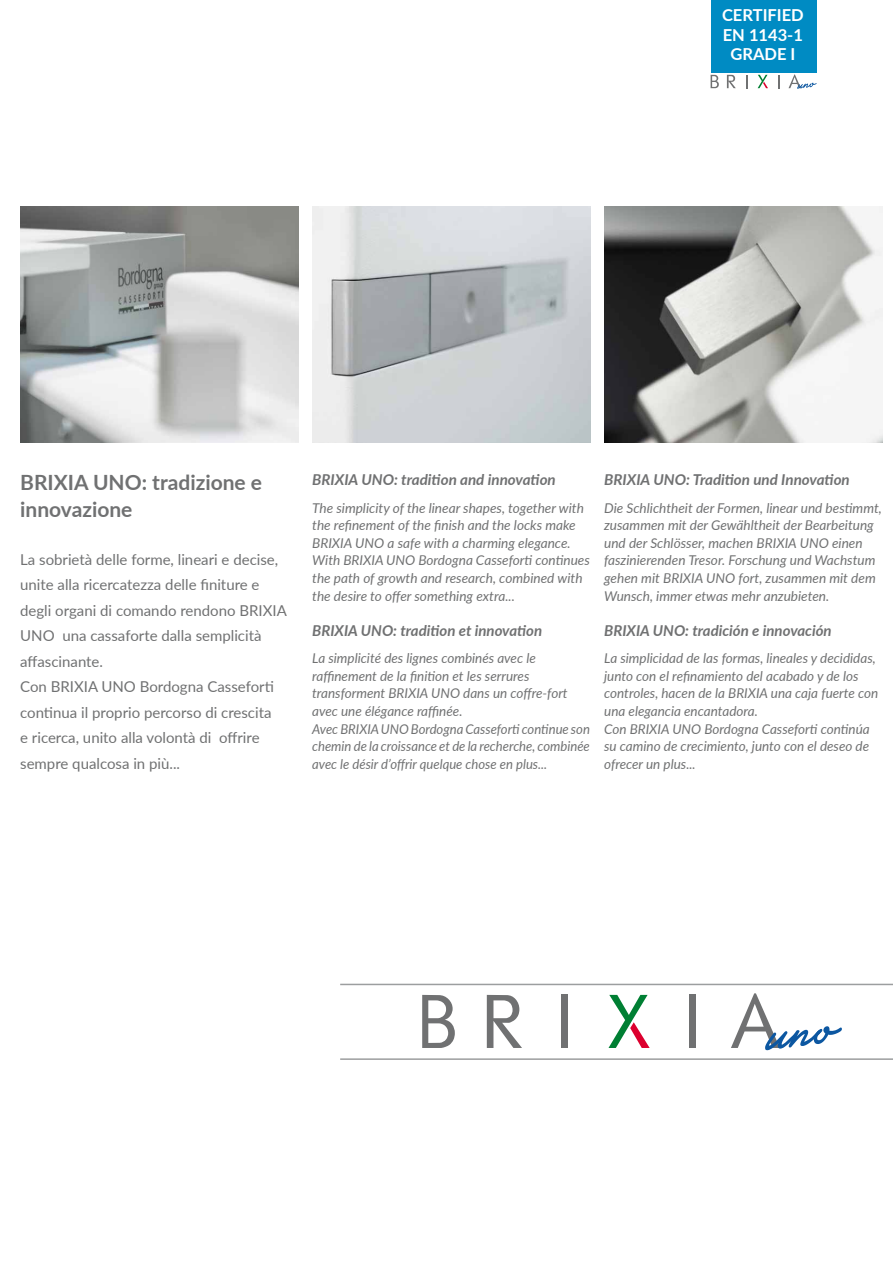
<style>
.page{position:relative;width:893px;height:1263px;background:#fff}
.page>*{position:absolute;margin:0;border:0;box-sizing:border-box;transform-origin:0 0}
.t1{font:700 21px/27px "Lato";color:#707172}
.t2{font:700 16.5px/19.5px "Lato";color:#fff;text-align:center}
.t3{font:15px/25.5px "Lato";color:#707172}
.t4{font:italic 700 15px "Lato";color:#707172}
.t5{font:italic 13.5px/17.5px "Lato";color:#707172}
</style>
<div class="page">
<img style="left:20px;top:206px;width:278px;height:236px">
<img style="left:312px;top:206px;width:278px;height:236px">
<img style="left:604px;top:206px;width:278px;height:236px">
<div style="left:711px;top:0;width:105px;height:72px;background:#008bc3"></div>
<hr style="left:340px;top:984px;width:553px;height:1px;background:#9c9e9f">
<hr style="left:340px;top:1058px;width:553px;height:2px;background:#9c9e9f">
<svg style="left:422px;top:995px;width:33px;height:53px"></svg>
<svg style="left:487px;top:995px;width:35px;height:53px"></svg>
<div style="left:561px;top:995px;width:7px;height:53px;background:#707172"></div>
<svg style="left:608px;top:995px;width:42px;height:53px"></svg>
<div style="left:689px;top:995px;width:6px;height:53px;background:#707172"></div>
<svg style="left:731px;top:993px;width:111px;height:57px"></svg>
<svg style="left:711px;top:75px;width:8px;height:13px"></svg>
<svg style="left:727px;top:75px;width:9px;height:13px"></svg>
<svg style="left:746px;top:75px;width:1px;height:13px"></svg>
<svg style="left:758px;top:75px;width:10px;height:13px"></svg>
<svg style="left:778px;top:75px;width:1px;height:13px"></svg>
<svg style="left:788px;top:74px;width:29px;height:15px"></svg>
<p class="t2" style="left:722px;top:5px;width:83px">CERTIFIED<br>EN 1143-1<br>GRADE I</p>
<h1 class="t1" style="left:20px;top:468px;width:243px">BRIXIA UNO: tradizione e innovazione</h1>
<p class="t3" style="left:20px;top:546px;width:268px">La sobrietà delle forme, lineari e decise, unite alla ricercatezza delle finiture e degli organi di comando rendono BRIXIA UNO una cassaforte dalla semplicità affascinante.<br>Con BRIXIA UNO Bordogna Casseforti continua il proprio percorso di crescita<br>e ricerca, unito alla volontà di offrire sempre qualcosa in più...</p>
<p class="t4" style="left:312px;top:469px;width:245px">BRIXIA UNO: tradition and innovation</p>
<p class="t5" style="left:312px;top:498px;width:279px">The simplicity of the linear shapes, together with the refinement of the finish and the locks make BRIXIA UNO a safe with a charming elegance.<br>With BRIXIA UNO Bordogna Casseforti continues the path of growth and research, combined with the desire to offer something extra...</p>
<p class="t4" style="left:312px;top:619px;width:231px">BRIXIA UNO: tradition et innovation</p>
<p class="t5" style="left:312px;top:649px;width:279px">La simplicité des lignes combinés avec le raffinement de la finition et les serrures transforment BRIXIA UNO dans un coffre-fort avec une élégance raffinée.<br>Avec BRIXIA UNO Bordogna Casseforti continue son chemin de la croissance et de la recherche, combinée avec le désir d’offrir quelque chose en plus...</p>
<p class="t4" style="left:604px;top:469px;width:247px">BRIXIA UNO: Tradition und Innovation</p>
<p class="t5" style="left:604px;top:498px;width:279px">Die Schlichtheit der Formen, linear und bestimmt, zusammen mit der Gewähltheit der Bearbeitung und der Schlösser, machen BRIXIA UNO einen faszinierenden Tresor. Forschung und Wachstum gehen mit BRIXIA UNO fort, zusammen mit dem Wunsch, immer etwas mehr anzubieten.</p>
<p class="t4" style="left:604px;top:619px;width:229px">BRIXIA UNO: tradición e innovación</p>
<p class="t5" style="left:604px;top:649px;width:276px">La simplicidad de las formas, lineales y decididas, junto con el refinamiento del acabado y de los controles, hacen de la BRIXIA una caja fuerte con una elegancia encantadora.<br>Con BRIXIA UNO Bordogna Casseforti continúa su camino de crecimiento, junto con el deseo de ofrecer un plus...</p>
</div>
